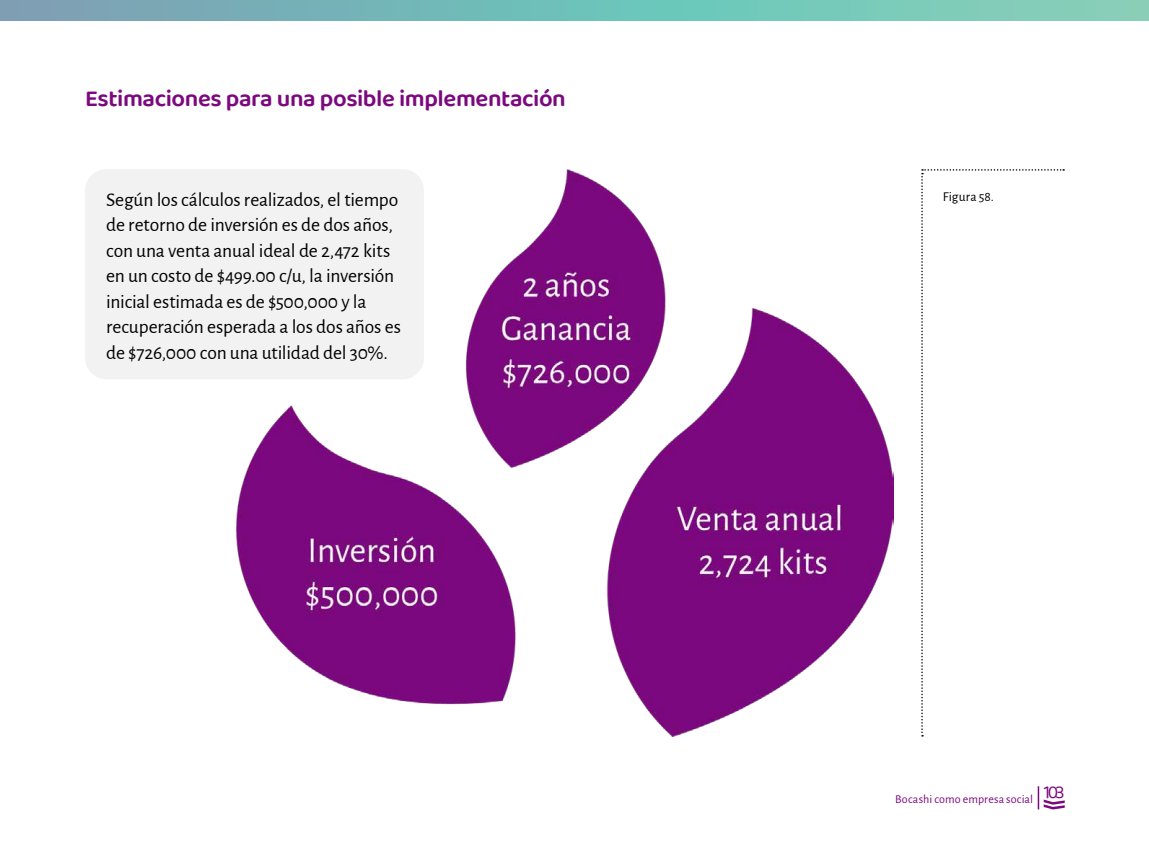
<style>
.page{position:relative;width:1149px;height:851px;background:#fff}
.page>*{position:absolute;margin:0;border:0;box-sizing:border-box;transform-origin:0 0}
.t1{font:600 24px "Baloo 2";letter-spacing:-.02em;color:#7b097e}
.t2{font:19.5px/25.5px "Alegreya Sans";letter-spacing:-.01em;color:#000}
.t3{font:18px "Baloo 2";color:#7b097e}
.t4{font:13.5px "Alegreya Sans";letter-spacing:.01em;color:#000}
.t5{font:12px "Alegreya Sans";letter-spacing:.01em;color:#7b097e}
</style>
<div class="page">
<svg style="left:0;top:0;width:1148px;height:21px;background:#77bcb8"></svg>
<div style="left:85px;top:169px;width:339px;height:210px;background:#f3f2f3;border-radius:21px"></div>
<svg style="left:921px;top:169px;width:142px;height:567px"></svg>
<svg style="left:1037px;top:786px;width:27px;height:23px"></svg>
<img style="left:236px;top:169px;width:657px;height:567px">
<p class="t1" style="left:85px;top:81px;width:482px">Estimaciones para una posible implementación</p>
<p class="t2" style="left:106px;top:186px;width:296px">Según los cálculos realizados, el tiempo de retorno de inversión es de dos años, con una venta anual ideal de 2,472 kits en un costo de $499.00 c/u, la inversión inicial estimada es de $500,000 y la recuperación esperada a los dos años es de $726,000 con una utilidad del 30%.</p>
<p class="t4" style="left:942px;top:187px;width:53px">Figura 58.</p>
<p class="t5" style="left:895px;top:790px;width:139px">Bocashi como empresa social</p>
<p class="t3" style="left:1043px;top:779px;width:22px">103</p>
</div>
